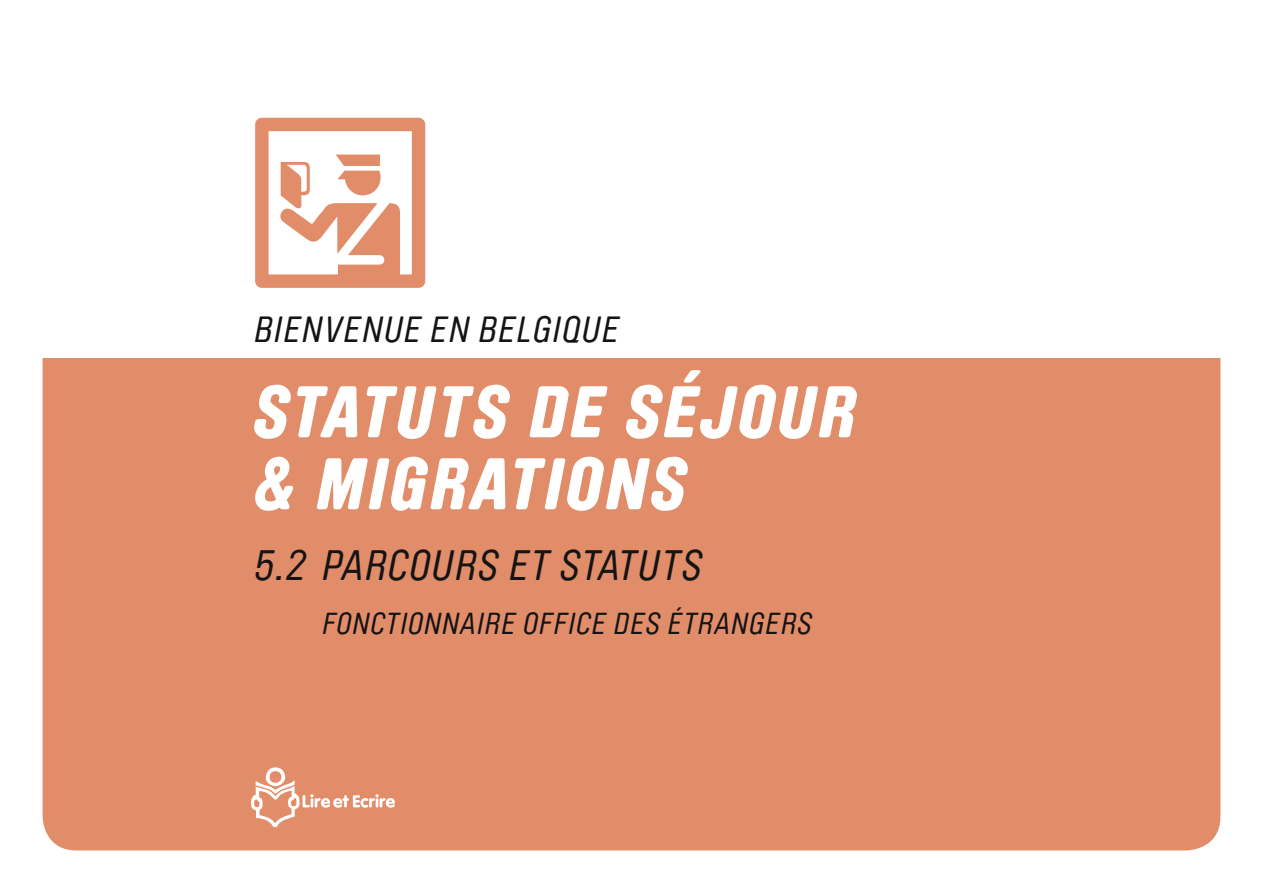
<style>
.page{position:relative;width:1263px;height:893px;background:#fff}
.page>*{position:absolute;margin:0;border:0;box-sizing:border-box;transform-origin:0 0}
.t1{font:italic 900 72px/72px "Brauer Neue";letter-spacing:.05em;color:#fff}
.t2{font:italic 42px "Brauer Neue";letter-spacing:.05em;color:#141415}
.t3{font:italic 36px "Brauer Neue";letter-spacing:.05em;color:#141415}
.t4{font:italic 30px "Brauer Neue";letter-spacing:.05em;color:#141415}
</style>
<div class="page">
<div style="left:43px;top:43px;width:1177px;height:807px;background:#e28d69;border-radius:34px"></div>
<div style="left:0;top:0;width:1263px;height:357px;background:#fff"></div>
<svg style="left:255px;top:118px;width:170px;height:170px"></svg>
<svg style="left:251px;top:767px;width:144px;height:61px"></svg>
<p class="t3" style="left:255px;top:310px;width:366px">BIENVENUE EN BELGIQUE</p>
<h1 class="t1" style="left:255px;top:376px;width:603px">STATUTS DE SÉJOUR &amp; MIGRATIONS</h1>
<h2 class="t2" style="left:255px;top:542px;width:449px">5.2 PARCOURS ET STATUTS</h2>
<p class="t4" style="left:323px;top:607px;width:490px">FONCTIONNAIRE OFFICE DES ÉTRANGERS</p>
</div>
